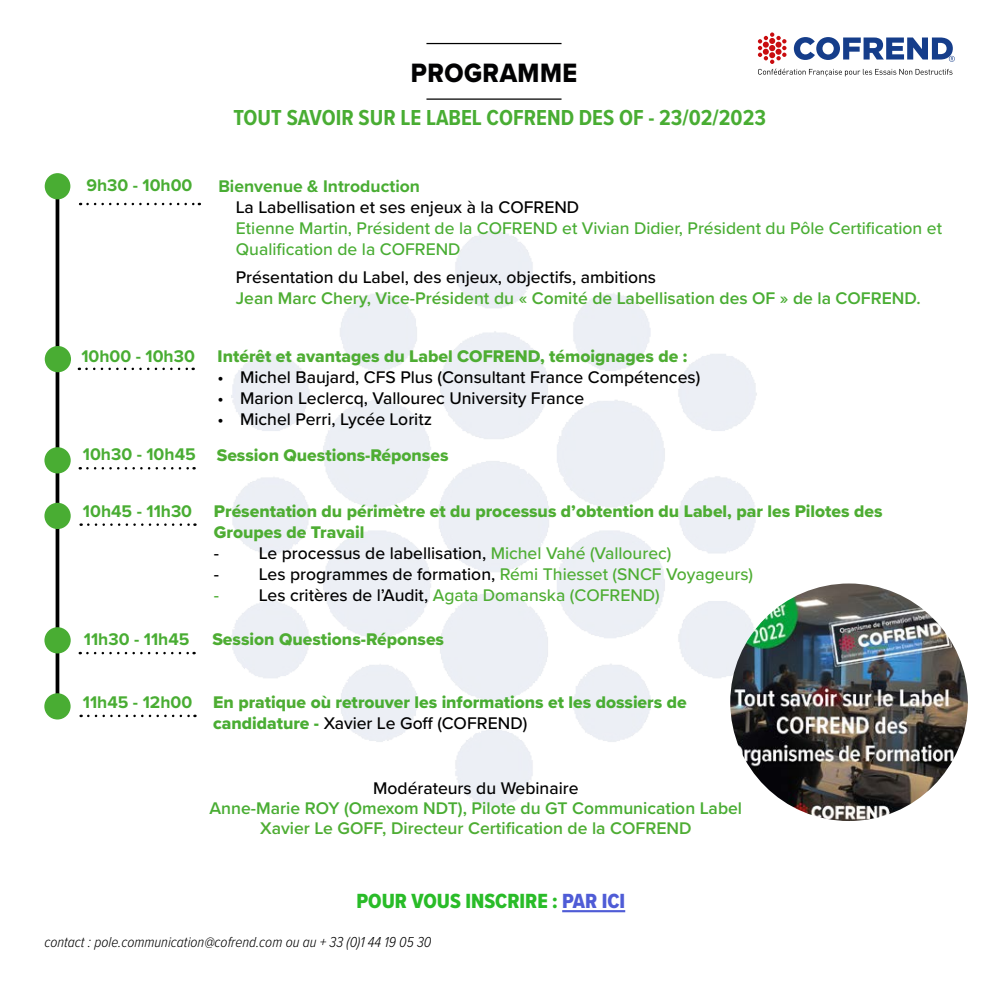
<style>
.page{position:relative;width:988px;height:1000px;background:#fff}
.page>*{position:absolute;margin:0;border:0;box-sizing:border-box;transform-origin:0 0}
.t1{font:27.5px "Proxima Nova Extrabld";letter-spacing:.02em;color:#020203;scale:.91 1}
.t2{font:700 22.5px "Proxima Nova Cond";color:#49ad33}
.t3{font:21.25px "Proxima Nova Cond Extrabld";color:#29bc28}
.t4{font:500 17.5px "Proxima Nova";color:#000}
.t5{font:17.5px/21px "Proxima Nova Extrabld";color:#4ead33}
.t6{font:600 17.5px/21px "Proxima Nova";color:#4ead33}
.t7{font:500 17.5px/21px "Proxima Nova";color:#49ad33}
.t8{font:500 17.5px "Proxima Nova";color:#4ead33}
.t9{font:17.5px "Proxima Nova Extrabld";color:#49ad33}
.t10{font:700 17.5px "Proxima Nova";color:#49ad33}
.t11{font:600 17.5px "Proxima Nova";color:#49ad33}
.t12{font:italic 300 15px "Proxima Nova Cond";color:#000}
.s1{font-weight:500;color:#000}
.s2{color:#49ad33}
.s3{font-family:"Proxima Nova";font-weight:700;color:#49ad33}
.s4{color:#4ead33}
.s5{color:#000}
.s6{font-family:"Proxima Nova";font-weight:700}
.s7{font-family:"Proxima Nova Extrabld";font-weight:400;color:#49ad33}
.s8{color:#4f5cd6}
</style>
<div class="page">
<img style="left:179px;top:205px;width:629px;height:609px">
<hr style="left:426px;top:98px;width:135px;height:2px;background:#000">
<hr style="left:426px;top:43px;width:135px;height:1px;background:#000">
<hr style="left:56px;top:183px;width:3px;height:529px;background:#000">
<div style="left:45px;top:173px;width:25px;height:26px;background:#49ad33;border-radius:50%"></div>
<svg style="left:87px;top:203px;width:113px;height:2px"></svg>
<div style="left:45px;top:346px;width:26px;height:26px;background:#49ad33;border-radius:50%"></div>
<svg style="left:86px;top:368px;width:108px;height:2px"></svg>
<img style="left:730px;top:584px;width:237px;height:237px;border-radius:119px">
<svg style="left:758px;top:32px;width:196px;height:44px"></svg>
<hr style="left:562px;top:910px;width:63px;height:2px;background:#4f5cd6">
<svg style="left:88px;top:715px;width:107px;height:2px"></svg>
<svg style="left:87px;top:467px;width:107px;height:3px"></svg>
<div style="left:44px;top:447px;width:27px;height:26px;background:#49ad33;border-radius:50%"></div>
<svg style="left:88px;top:523px;width:107px;height:3px"></svg>
<div style="left:44px;top:503px;width:27px;height:26px;background:#49ad33;border-radius:50%"></div>
<svg style="left:87px;top:652px;width:107px;height:2px"></svg>
<div style="left:44px;top:627px;width:27px;height:26px;background:#49ad33;border-radius:50%"></div>
<div style="left:44px;top:693px;width:27px;height:27px;background:#49ad33;border-radius:50%"></div>
<h1 class="t1" style="left:411px;top:52px;width:184px">PROGRAMME</h1>
<p class="t2" style="left:233px;top:101px;width:534px">TOUT SAVOIR SUR LE LABEL COFREND DES OF - 23/02/2023</p>
<p class="t10" style="left:86px;top:172px;width:108px">9h30 - 10h00</p>
<p class="t10" style="left:218px;top:173px;width:203px">Bienvenue &amp; Introduction</p>
<p class="t4" style="left:236px;top:194px;width:345px">La Labellisation et ses enjeux à la COFREND</p>
<p class="t7" style="left:236px;top:217px;width:707px">Etienne Martin, Président de la COFREND et Vivian Didier, Président du Pôle Certification et<br>Qualification de la COFREND</p>
<p class="t6" style="left:236px;top:267px;width:686px"><span class="s1">Présentation du Label, des enjeux, objectifs, ambitions<br></span>Jean Marc Chery, Vice-Président du « Comité de Labellisation <span class="s2">des OF » de la COFREND</span>.</p>
<p class="t10" style="left:81px;top:344px;width:115px">10h00 - 10h30</p>
<p class="t5" style="left:218px;top:345px;width:471px">Intérêt et avantages du Label COFREND, témoignages de :</p>
<p class="t4" style="left:218px;top:364px;width:484px">• Michel Baujard, CFS Plus (Consultant France Compétences)</p>
<p class="t4" style="left:218px;top:385px;width:368px">• Marion Leclercq, Vallourec University France</p>
<p class="t4" style="left:218px;top:406px;width:216px">• Michel Perri, Lycée Loritz</p>
<p class="t5" style="left:83px;top:444px;width:367px"><span class="s3">10h30 - 10h45</span> Session Questions-Réponses</p>
<p class="t5" style="left:214px;top:500px;width:670px;text-indent:-131px"><span class="s3">10h45 - 11h30</span> Présentation du périmètre et du processus d’obtention du Label, par les Pilotes des<br>Groupes de Travail</p>
<p class="t4" style="left:214px;top:540px;width:459px">- Le processus de labellisation, <span class="s4">Michel Vahé (Vallourec)</span></p>
<p class="t8" style="left:214px;top:561px;width:541px"><span class="s5">- Les programmes de formation,</span> Rémi Thiesset (SNCF Voyageurs)</p>
<p class="t8" style="left:214px;top:582px;width:447px">- <span class="s5">Les critères de l’Audit,</span> Agata Domanska (COFREND)</p>
<p class="t10" style="left:84px;top:626px;width:107px">11h30 - 11h45</p>
<p class="t5" style="left:212px;top:628px;width:233px">Session Questions-Réponses</p>
<p class="t9" style="left:83px;top:689px;width:605px"><span class="s6">11h45 - 12h00</span> <span class="s4">En pratique</span> où retrouver les informations et les dossiers de</p>
<p class="t4" style="left:213px;top:710px;width:315px"><span class="s7">candidature -</span> Xavier Le Goff (COFREND)</p>
<p class="t4" style="left:373px;top:776px;width:207px">Modérateurs du Webinaire</p>
<p class="t11" style="left:209px;top:796px;width:534px">Anne-Marie ROY (Omexom NDT), Pilote du GT Communication Label</p>
<p class="t6" style="left:260px;top:818px;width:433px">Xavier Le GOFF, Directeur Certification de la COFREND</p>
<p class="t3" style="left:356px;top:886px;width:270px">POUR VOUS INSCRIRE : <span class="s8">PAR ICI</span></p>
<p class="t12" style="left:44px;top:931px;width:388px">contact : pole.communication@cofrend.com ou au + 33 (0)1 44 19 05 30</p>
</div>
